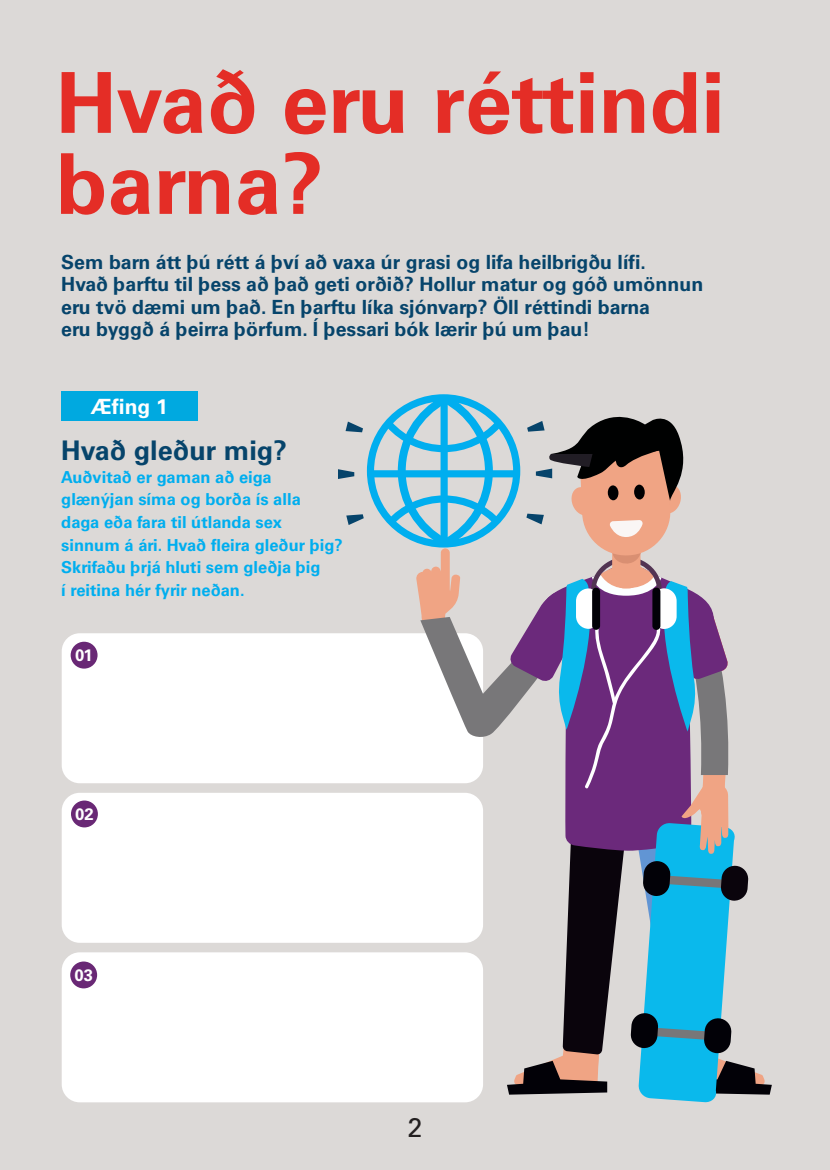
<style>
.page{position:relative;width:830px;height:1170px;background:#fff}
.page>*{position:absolute;margin:0;border:0;box-sizing:border-box;transform-origin:0 0}
.t1{font:700 84px/81px "Univers";color:#e42d26}
.t2{font:700 27px "Univers";color:#06446b}
.t3{font:27px "Univers";color:#231f20}
.t4{font:700 21px "Univers";color:#fff}
.t5{font:700 19.5px/22.5px "Univers";color:#06446b}
.t6{font:700 16.65px "Univers";color:#fff}
.t7{font:700 16.5px/22.5px "Univers";color:#00aeef}
</style>
<div class="page">
<div style="left:0;top:0;width:829px;height:1169px;background:#dcd9d7"></div>
<div style="left:61px;top:391px;width:136px;height:30px;background:#00a9e0"></div>
<div style="left:62px;top:633px;width:421px;height:150px;background:#fff;border-radius:18px"></div>
<div style="left:62px;top:792px;width:421px;height:150px;background:#fff;border-radius:18px"></div>
<div style="left:62px;top:952px;width:421px;height:150px;background:#fff;border-radius:18px"></div>
<div style="left:367px;top:470px;width:151px;height:7px;background:#00aeef"></div>
<svg style="left:338px;top:469px;width:16px;height:10px"></svg>
<svg style="left:345px;top:421px;width:18px;height:11px"></svg>
<svg style="left:346px;top:514px;width:17px;height:11px"></svg>
<svg style="left:379px;top:394px;width:392px;height:708px"></svg>
<div style="left:71px;top:641px;width:26px;height:27px;background:#692875;border-radius:50%"></div>
<div style="left:71px;top:800px;width:27px;height:27px;background:#692875;border-radius:50%"></div>
<div style="left:70px;top:961px;width:27px;height:27px;background:#692875;border-radius:50%"></div>
<h1 class="t1" style="left:56px;top:63px;width:670px">Hvað eru réttindi barna?</h1>
<p class="t5" style="left:61px;top:250px;width:643px">Sem barn átt þú rétt á því að vaxa úr grasi og lifa heilbrigðu lífi.<br>Hvað þarftu til þess að það geti orðið? Hollur matur og góð umönnun eru tvö dæmi um það. En þarftu líka sjónvarp? Öll réttindi barna<br>eru byggð á þeirra þörfum. Í þessari bók lærir þú um þau!</p>
<p class="t4" style="left:91px;top:394px;width:79px">Æfing 1</p>
<h2 class="t2" style="left:61px;top:435px;width:227px">Hvað gleður mig?</h2>
<p class="t7" style="left:61px;top:466px;width:283px">Auðvitað er gaman að eiga glænýjan síma og borða ís alla daga eða fara til útlanda sex sinnum á ári. Hvað fleira gleður þig?<br>Skrifaðu þrjá hluti sem gleðja þig<br>í reitina hér fyrir neðan.</p>
<p class="t6" style="left:75px;top:645px;width:19px">01</p>
<p class="t6" style="left:75px;top:804px;width:20px">02</p>
<p class="t6" style="left:74px;top:964px;width:20px">03</p>
<h2 class="t3" style="left:407px;top:1111px;width:17px">2</h2>
</div>
